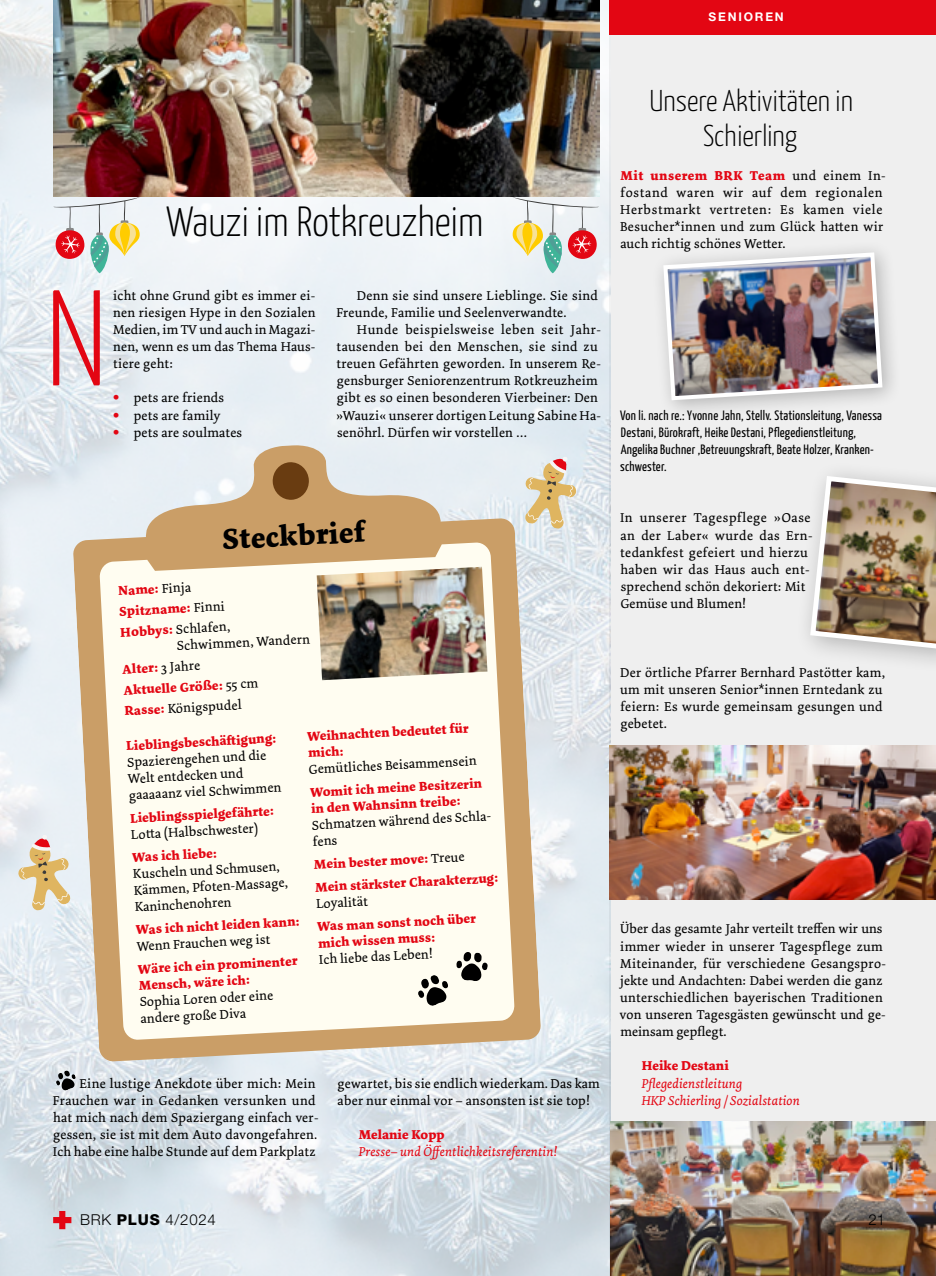
<style>
.page{position:relative;width:936px;height:1276px;background:#fff}
.page>*{position:absolute;margin:0;border:0;box-sizing:border-box;transform-origin:0 0}
.t1{font:300 135.75px "Yanone Kaffeesatz";color:#e30613}
.t2{font:300 42px "Yanone Kaffeesatz";color:#000}
.t3{font:300 30px/34.2px "Yanone Kaffeesatz";color:#000;text-align:center}
.t4{font:700 30px "Dolly Pro";color:#000}
.t5{font:300 15px "Helvetica Neue LT Std";letter-spacing:.05em;color:#000}
.t6{font:13.5px/17.1px "Dolly Pro";letter-spacing:.02em;color:#000}
.t7{font:700 13.5px/16.5px "Dolly Pro";letter-spacing:.005em;color:#e30613}
.t8{font:13.5px/17.1px "Yanone Kaffeesatz";letter-spacing:.015em;color:#000}
.t9{font:13.5px/17.1px "Dolly Pro";letter-spacing:.05em;color:#000}
.t10{font:italic 13.5px/17.1px "Dolly Pro";letter-spacing:.01em;color:#e30613}
.t11{font:700 12px "Helvetica Neue LT Std";letter-spacing:.15em;color:#fff}
.s1{font-family:"Helvetica Neue LT Std";font-weight:300;color:#e30613}
.s2{font-weight:400;color:#000}
.s3{font-weight:700;color:#e30613}
.s4{font-weight:800}
</style>
<div class="page">
<div style="left:609px;top:34px;width:326px;height:1242px;background:#efefef"></div>
<img style="left:0;top:0;width:610px;height:1276px">
<div style="left:609px;top:0;width:326px;height:34px;background:#e30613"></div>
<img style="left:0;top:0;width:1px;height:163px">
<div style="left:0;top:493px;width:26px;height:247px;background:#000;opacity:.25"></div>
<svg style="left:0;top:507px;width:1px;height:168px"></svg>
<img style="left:610px;top:1122px;width:325px;height:154px">
<img style="left:609px;top:745px;width:326px;height:154px">
<div style="left:651px;top:240px;width:251px;height:180px;background:#000;opacity:.25"></div>
<img style="left:661px;top:250px;width:223px;height:152px">
<img style="left:807px;top:473px;width:128px;height:179px">
<img style="left:53px;top:0;width:546px;height:197px">
<svg style="left:56px;top:1070px;width:20px;height:21px"></svg>
<svg style="left:68px;top:434px;width:473px;height:628px;background:#dacdbb"></svg>
<svg style="left:99px;top:542px;width:416px;height:498px;fill:#fffdf1"></svg>
<svg style="left:272px;top:461px;width:38px;height:40px;background:#86592a"></svg>
<img style="left:316px;top:567px;width:171px;height:113px">
<svg style="left:456px;top:951px;width:31px;height:30px"></svg>
<svg style="left:418px;top:975px;width:30px;height:31px"></svg>
<svg style="left:53px;top:197px;width:87px;height:76px;background:#ddd1c4"></svg>
<svg style="left:512px;top:197px;width:87px;height:76px"></svg>
<svg style="left:524px;top:456px;width:52px;height:73px;background:#dfceb0"></svg>
<svg style="left:18px;top:834px;width:53px;height:76px;background:#e2d1b6"></svg>
<hr style="left:0;top:675px;width:3px;height:213px;background:#000;opacity:.25">
<svg style="left:53px;top:1211px;width:18px;height:18px"></svg>
<p class="t11" style="left:708px;top:10px;width:77px">SENIOREN</p>
<h2 class="t2" style="left:166px;top:191px;width:318px">Wauzi im Rotkreuzheim</h2>
<h1 class="t1" style="left:45px;top:241px;width:64px">N</h1>
<p class="t6" style="left:113px;top:287px;width:204px;text-align:justify">icht ohne Grund gibt es immer ei&shy;nen riesigen Hype in den Sozialen Medien, im TV und auch in Magazi&shy;nen, wenn es um das Thema Haus&shy;tiere geht:</p>
<p class="t6" style="left:113px;top:389px;width:113px"><span class="s1">•</span> pets are friends</p>
<p class="t6" style="left:113px;top:407px;width:109px"><span class="s1">•</span> pets are family</p>
<p class="t6" style="left:113px;top:424px;width:131px"><span class="s1">•</span> pets are soulmates</p>
<p class="t6" style="left:336px;top:287px;width:263px;text-indent:20px">Denn sie sind unsere Lieblinge. Sie sind<br>Freunde, Familie und Seelenverwandte.</p>
<p class="t6" style="left:336px;top:321px;width:266px;text-indent:21px">Hunde beispielsweise leben seit Jahr&shy;tausenden bei den Menschen, sie sind zu treuen Gefährten geworden. In unserem Re&shy;gensburger Seniorenzentrum Rotkreuzheim gibt es so einen besonderen Vierbeiner: Den »Wauzi« unserer dortigen Leitung Sabine Ha&shy;senöhrl. Dürfen wir vorstellen …</p>
<h3 class="t4" style="left:221px;top:519px;width:144px;rotate:-3deg">Steckbrief</h3>
<p class="t7" style="left:118px;top:580px;width:112px;line-height:20.7px;rotate:-3deg">Name: <span class="s2">Finja<br></span>Spitzname: <span class="s2">Finni<br></span>Hobbys: <span class="s2">Schlafen,</span></p>
<p class="t6" style="left:121px;top:638px;width:190px;line-height:20.7px;text-indent:56px;rotate:-3deg">Schwimmen, Wandern<br><span class="s3">Alter:</span> 3 Jahre<br><span class="s3">Aktuell e Größe:</span> 55 cm<br><span class="s3">Rasse:</span> Königspudel</p>
<p class="t7" style="left:307px;top:728px;width:163px;rotate:-3deg">Weihnachten bedeutet für mich:</p>
<p class="t6" style="left:308px;top:761px;width:169px;rotate:-3deg">Gemütliches Beisammensein</p>
<p class="t7" style="left:310px;top:784px;width:173px;rotate:-3deg">Womit ich meine Besitzerin in den Wahnsinn treibe:</p>
<p class="t6" style="left:311px;top:817px;width:183px;line-height:16.5px;rotate:-3deg">Schmatzen während des Schla&shy;fens</p>
<p class="t7" style="left:313px;top:853px;width:185px;line-height:23px;rotate:-3deg">Mein bester move: <span class="s2">Treue<br></span>Mein stärkster Charakterzug:</p>
<p class="t6" style="left:315px;top:895px;width:53px;rotate:-3deg">Loyalität</p>
<p class="t7" style="left:317px;top:918px;width:160px;rotate:-3deg">Was man sonst noch über mich wissen muss:</p>
<p class="t6" style="left:318px;top:951px;width:115px;rotate:-3deg">Ich liebe das Leben!</p>
<p class="t7" style="left:126px;top:737px;width:152px;rotate:-3deg">Lieblingsbeschäft igung:</p>
<p class="t6" style="left:127px;top:754px;width:154px;line-height:16.5px;rotate:-3deg">Spazierengehen und die<br>Welt entdecken und gaaaaanz viel Schwimmen</p>
<p class="t7" style="left:130px;top:810px;width:146px;rotate:-3deg">Lieblingsspielgefährte:</p>
<p class="t6" style="left:130px;top:826px;width:129px;rotate:-3deg">Lott a (Halbschwester)</p>
<p class="t7" style="left:132px;top:849px;width:86px;rotate:-3deg">Was ich liebe:</p>
<p class="t6" style="left:133px;top:865px;width:156px;line-height:16.5px;rotate:-3deg">Kuscheln und Schmusen,<br>Kämmen, Pfoten-Massage,<br>Kaninchenohren</p>
<p class="t7" style="left:135px;top:921px;width:165px;rotate:-3deg">Was ich nicht leiden kann:</p>
<p class="t6" style="left:136px;top:937px;width:135px;rotate:-3deg">Wenn Frauchen weg ist</p>
<p class="t7" style="left:138px;top:961px;width:161px;rotate:-3deg">Wäre ich ein prominenter<br>Mensch, wäre ich:</p>
<p class="t6" style="left:139px;top:994px;width:135px;line-height:16.5px;rotate:-3deg">Sophia Loren oder eine andere große Diva</p>
<p class="t6" style="left:53px;top:1074px;width:267px;text-indent:27px">Eine lustige Anekdote über mich: Mein Frauchen war in Gedanken versunken und hat mich nach dem Spaziergang einfach ver&shy;gessen, sie ist mit dem Auto davongefahren.<br>Ich habe eine halbe Stunde auf dem Parkplatz</p>
<p class="t6" style="left:337px;top:1074px;width:264px">gewartet, bis sie endlich wiederkam. Das kam aber nur einmal vor – ansonsten ist sie top!</p>
<p class="t7" style="left:359px;top:1126px;width:87px">Melanie Kopp</p>
<p class="t10" style="left:359px;top:1143px;width:200px">Presse– und Öffentlichkeitsreferentin!</p>
<h3 class="t3" style="left:649px;top:82px;width:205px">Unsere Aktivitäten in<br>Schierling</h3>
<p class="t9" style="left:620px;top:167px;width:267px"><span class="s3">Mit unserem BRK Team</span> und einem In&shy;fostand waren wir auf dem regionalen Herbstmarkt vertreten: Es kamen viele Besucher*innen und zum Glück hatten wir auch richtig schönes Wetter.</p>
<p class="t8" style="left:620px;top:406px;width:263px">Von li. nach re.: Yvonne Jahn, Stellv. Stationsleitung, Vanessa Destani, Bürokraft, Heike Destani, Pflegedienstleitung, Angelika Buchner ,Betreuungskraft, Beate Holzer, Kranken&shy;schwester.</p>
<p class="t6" style="left:620px;top:509px;width:194px">In unserer Tagespflege »Oase an der Laber« wurde das Ern&shy;tedankfest gefeiert und hierzu haben wir das Haus auch ent&shy;sprechend schön dekoriert: Mit<br>Gemüse und Blumen!</p>
<p class="t6" style="left:620px;top:663px;width:266px">Der örtliche Pfarrer Bernhard Pastötter kam, um mit unseren Senior*innen Erntedank zu feiern: Es wurde gemeinsam gesungen und gebetet.</p>
<p class="t6" style="left:619px;top:920px;width:267px">Über das gesamte Jahr verteilt treffen wir uns immer wieder in unserer Tagespflege zum Miteinander, für verschiedene Gesangspro&shy;jekte und Andachten: Dabei werden die ganz unterschiedlichen bayerischen Traditionen von unseren Tagesgästen gewünscht und ge&shy;meinsam gepflegt.</p>
<p class="t7" style="left:641px;top:1058px;width:88px">Heike Destani</p>
<p class="t10" style="left:641px;top:1074px;width:159px">Pflegedienstleitung<br>HKP Schierling / Sozialstation</p>
<p class="t5" style="left:80px;top:1210px;width:137px">BRK <span class="s4">PLUS</span> 4/2024</p>
<p class="t5" style="left:868px;top:1210px;width:18px">21</p>
</div>
